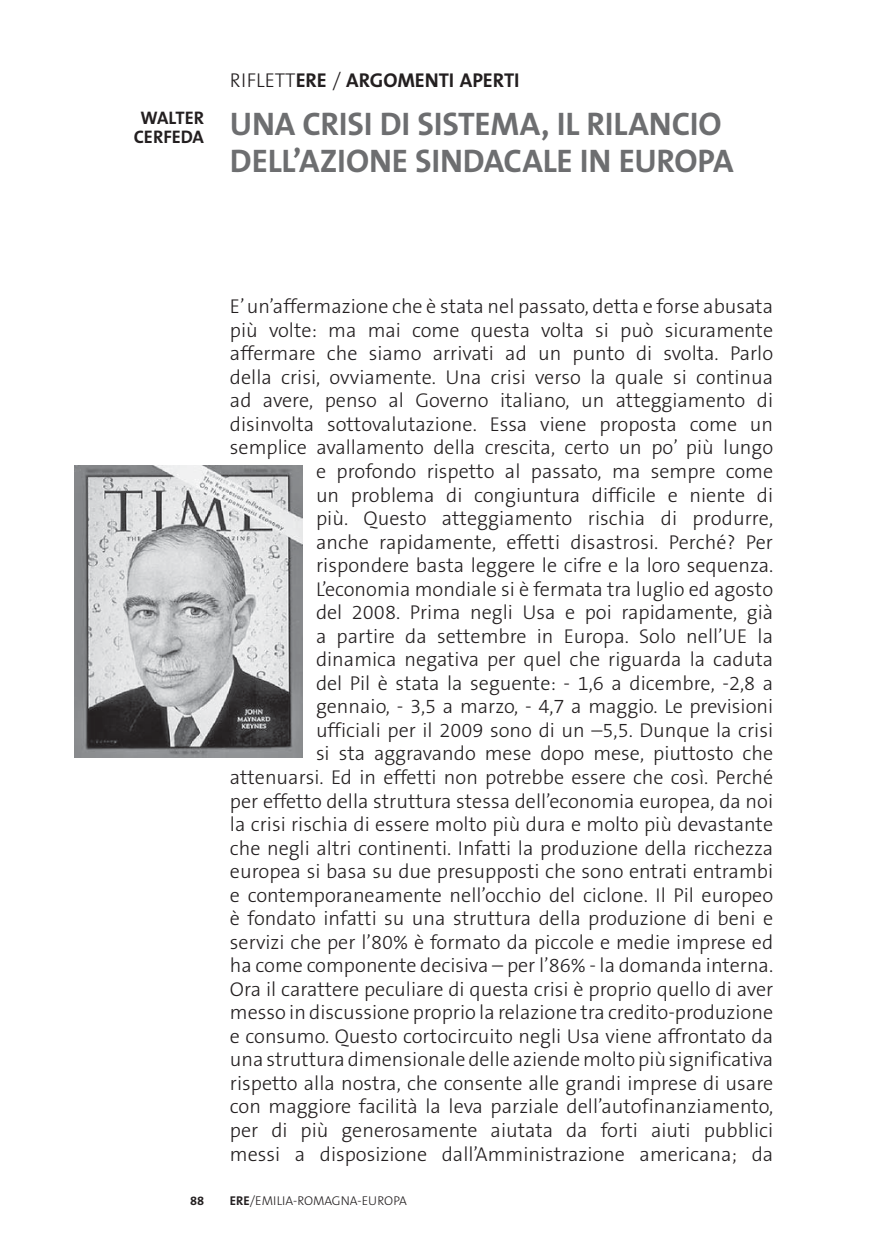
<style>
.page{position:relative;width:874px;height:1241px;background:#fff}
.page>*{position:absolute;margin:0;border:0;box-sizing:border-box;transform-origin:0 0}
.t1{font:700 32.9px/36.4px "The Sans B7";letter-spacing:-.005em;color:#6d6e70}
.t2{font:300 20.12px/23.4px "The Sans B3";color:#231f20;text-align:right}
.t3{font:700 20.12px "The Sans B7";letter-spacing:-.005em;color:#231f20}
.t4{font:700 18.2px "The Sans B7";color:#231f20}
.t5{font:300 12.78px "The Sans B3";color:#231f20}
.t6{font:700 12.78px "The Sans B7";color:#231f20}
.s1{font-family:"The Sans B3";font-weight:300}
.s2{font-family:"The Sans B7";font-weight:700}
</style>
<div class="page">
<img style="left:75px;top:465px;width:227px;height:292px">
<p class="t3" style="left:230px;top:71px;width:291px"><span class="s1">RIFLETT</span>ERE <span class="s1">/</span> ARGOMENTI APERTI</p>
<p class="t4" style="left:140px;top:110px;width:65px">WALTER</p>
<h1 class="t1" style="left:230px;top:108px;width:505px;text-indent:-96px"><sub>CERFEDA</sub> UNA CRISI DI SISTEMA, IL RILANCIO<br>DELL’AZIONE SINDACALE IN EUROPA</h1>
<p class="t2" style="left:230px;top:296px;width:544px">E’ un’affermazione che è stata nel passato, detta e forse abusata più volte: ma mai come questa volta si può sicuramente affermare che siamo arrivati ad un punto di svolta. Parlo della crisi, ovviamente. Una crisi verso la quale si continua ad avere, penso al Governo italiano, un atteggiamento di disinvolta sottovalutazione. Essa viene proposta come un semplice avallamento della crescita, certo un po’ più lungo e profondo rispetto al passato, ma sempre come<br>un problema di congiuntura difficile e niente di<br>più. Questo atteggiamento rischia di produrre,<br>anche rapidamente, effetti disastrosi. Perché? Per rispondere basta leggere le cifre e la loro sequenza.<br>L’economia mondiale si è fermata tra luglio ed agosto<br>del 2008. Prima negli Usa e poi rapidamente, già<br>a partire da settembre in Europa. Solo nell’UE la<br>dinamica negativa per quel che riguarda la caduta<br>del Pil è stata la seguente: - 1,6 a dicembre, -2,8 a<br>gennaio, - 3,5 a marzo, - 4,7 a maggio. Le previsioni<br>ufficiali per il 2009 sono di un –5,5. Dunque la crisi<br>si sta aggravando mese dopo mese, piuttosto che attenuarsi. Ed in effetti non potrebbe essere che così. Perché per effetto della struttura stessa dell’economia europea, da noi la crisi rischia di essere molto più dura e molto più devastante che negli altri continenti. Infatti la produzione della ricchezza europea si basa su due presupposti che sono entrati entrambi e contemporaneamente nell’occhio del ciclone. Il Pil europeo è fondato infatti su una struttura della produzione di beni e servizi che per l’80% è formato da piccole e medie imprese ed ha come componente decisiva – per l’86% - la domanda interna.<br>Ora il carattere peculiare di questa crisi è proprio quello di aver messo in discussione proprio la relazione tra credito-produzione e consumo. Questo cortocircuito negli Usa viene affrontato da una struttura dimensionale delle aziende molto più significativa rispetto alla nostra, che consente alle grandi imprese di usare con maggiore facilità la leva parziale dell’autofinanziamento, per di più generosamente aiutata da forti aiuti pubblici messi a disposizione dall’Amministrazione americana; da</p>
<p class="t6" style="left:190px;top:1194px;width:16px">88</p>
<p class="t5" style="left:230px;top:1194px;width:178px"><span class="s2">ERE</span>/EMILIA-ROMAGNA-EUROPA</p>
</div>
